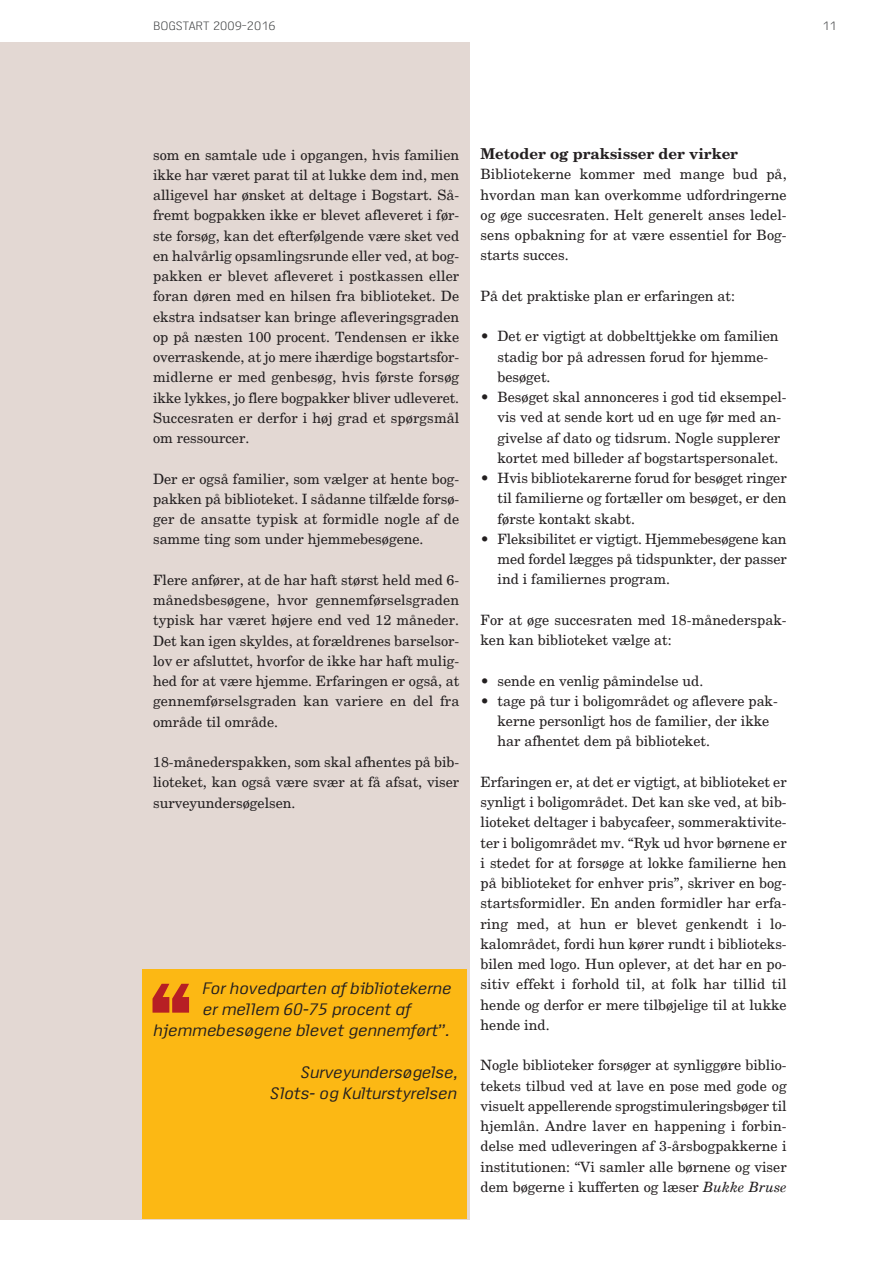
<style>
.page{position:relative;width:893px;height:1263px;background:#fff}
.page>*{position:absolute;margin:0;border:0;box-sizing:border-box;transform-origin:0 0}
.t1{font:97.5px "ITC Franklin Gothic Std Hvy";color:#b71f24}
.t2{font:italic 16.5px/21px "Access";color:#231f20;text-align:right}
.t3{font:700 15px "New Century Schlbk";color:#231f20}
.t4{font:14.25px/20.2px "New Century Schlbk";color:#231f20;text-align:justify}
.t5{font:300 12px "Access";color:#3b3d3e}
.s1{font-style:italic}
</style>
<div class="page">
<div style="left:0;top:43px;width:470px;height:1177px;background:#e3d8d3"></div>
<div style="left:142px;top:969px;width:324px;height:250px;background:#fcb814"></div>
<p class="t5" style="left:153px;top:21px;width:124px">BOGSTART 2009-2016</p>
<p class="t5" style="left:822px;top:21px;width:16px">11</p>
<p class="t4" style="left:153px;top:144px;width:308px">som en samtale ude i opgangen, hvis familien ikke har været parat til at lukke dem ind, men alligevel har ønsket at deltage i Bogstart. Så&shy;fremt bogpakken ikke er blevet afleveret i før&shy;ste forsøg, kan det efterfølgende være sket ved en halvårlig opsamlingsrunde eller ved, at bog&shy;pakken er blevet afleveret i postkassen eller foran døren med en hilsen fra biblioteket. De ekstra indsatser kan bringe afleveringsgraden op på næsten 100 procent. Tendensen er ikke overraskende, at jo mere ihærdige bogstartsfor&shy;midlerne er med genbesøg, hvis første forsøg ikke lykkes, jo flere bogpakker bliver udleveret.<br>Succesraten er derfor i høj grad et spørgsmål om ressourcer.</p>
<p class="t4" style="left:153px;top:468px;width:308px">Der er også familier, som vælger at hente bog&shy;pakken på biblioteket. I sådanne tilfælde forsø&shy;ger de ansatte typisk at formidle nogle af de samme ting som under hjemmebesøgene.</p>
<p class="t4" style="left:153px;top:569px;width:308px">Flere anfører, at de har haft størst held med 6- månedsbesøgene, hvor gennemførselsgraden typisk har været højere end ved 12 måneder.<br>Det kan igen skyldes, at forældrenes barselsor&shy;lov er afsluttet, hvorfor de ikke har haft mulig&shy;hed for at være hjemme. Erfaringen er også, at gennemførselsgraden kan variere en del fra område til område.</p>
<p class="t4" style="left:153px;top:751px;width:308px">18-månederspakken, som skal afhentes på bib&shy;lioteket, kan også være svær at få afsat, viser surveyundersøgelsen.</p>
<p class="t2" style="left:203px;top:979px;width:250px">For hovedparten af bibliotekerne</p>
<p class="t2" style="left:203px;top:1000px;width:210px">er mellem 60-75 procent af</p>
<p class="t2" style="left:154px;top:1021px;width:296px">hjemmebesøgene blevet gennemført”.</p>
<p class="t2" style="left:271px;top:1063px;width:188px">Surveyundersøgelse,<br>Slots- og Kulturstyrelsen</p>
<h1 class="t1" style="left:145px;top:960px;width:52px">“</h1>
<p class="t3" style="left:480px;top:144px;width:259px">Metoder og praksisser der virker</p>
<p class="t4" style="left:480px;top:163px;width:308px">Bibliotekerne kommer med mange bud på, hvordan man kan overkomme udfordringerne og øge succesraten. Helt generelt anses ledel&shy;sens opbakning for at være essentiel for Bog&shy;starts succes.</p>
<p class="t4" style="left:480px;top:285px;width:256px">På det praktiske plan er erfaringen at:</p>
<p class="t4" style="left:497px;top:325px;width:283px;text-align:left;text-indent:-17px">• Det er vigtigt at dobbelttjekke om familien stadig bor på adressen forud for hjemme&shy;besøget.</p>
<p class="t4" style="left:497px;top:386px;width:291px;text-align:left;text-indent:-17px">• Besøget skal annonceres i god tid eksempel&shy;vis ved at sende kort ud en uge før med an&shy;givelse af dato og tidsrum. Nogle supplerer kortet med billeder af bogstartspersonalet.</p>
<p class="t4" style="left:497px;top:467px;width:291px;text-indent:-17px">• Hvis bibliotekarerne forud for besøget ringer til familierne og fortæller om besøget, er den første kontakt skabt.</p>
<p class="t4" style="left:497px;top:528px;width:291px;text-indent:-17px">• Fleksibilitet er vigtigt. Hjemmebesøgene kan med fordel lægges på tidspunkter, der passer ind i familiernes program.</p>
<p class="t4" style="left:480px;top:609px;width:308px">For at øge succesraten med 18-månederspak&shy;ken kan biblioteket vælge at:</p>
<p class="t4" style="left:480px;top:670px;width:224px">• sende en venlig påmindelse ud.</p>
<p class="t4" style="left:497px;top:690px;width:282px;text-align:left;text-indent:-17px">• tage på tur i boligområdet og aflevere pak&shy;kerne personligt hos de familier, der ikke har afhentet dem på biblioteket.</p>
<p class="t4" style="left:480px;top:771px;width:308px">Erfaringen er, at det er vigtigt, at biblioteket er synligt i boligområdet. Det kan ske ved, at bib&shy;lioteket deltager i babycafeer, sommeraktivite&shy;ter i boligområdet mv. “Ryk ud hvor børnene er i stedet for at forsøge at lokke familierne hen på biblioteket for enhver pris”, skriver en bog&shy;startsformidler. En anden formidler har erfa&shy;ring med, at hun er blevet genkendt i lo&shy;kalområdet, fordi hun kører rundt i biblioteks&shy;bilen med logo. Hun oplever, at det har en po&shy;sitiv effekt i forhold til, at folk har tillid til hende og derfor er mere tilbøjelige til at lukke hende ind.</p>
<p class="t4" style="left:480px;top:1054px;width:308px">Nogle biblioteker forsøger at synliggøre biblio&shy;tekets tilbud ved at lave en pose med gode og visuelt appellerende sprogstimuleringsbøger til hjemlån. Andre laver en happening i forbin&shy;delse med udleveringen af 3-årsbogpakkerne i institutionen: “Vi samler alle børnene og viser dem bøgerne i kufferten og læser <span class="s1">Bukke Bruse</span></p>
</div>
